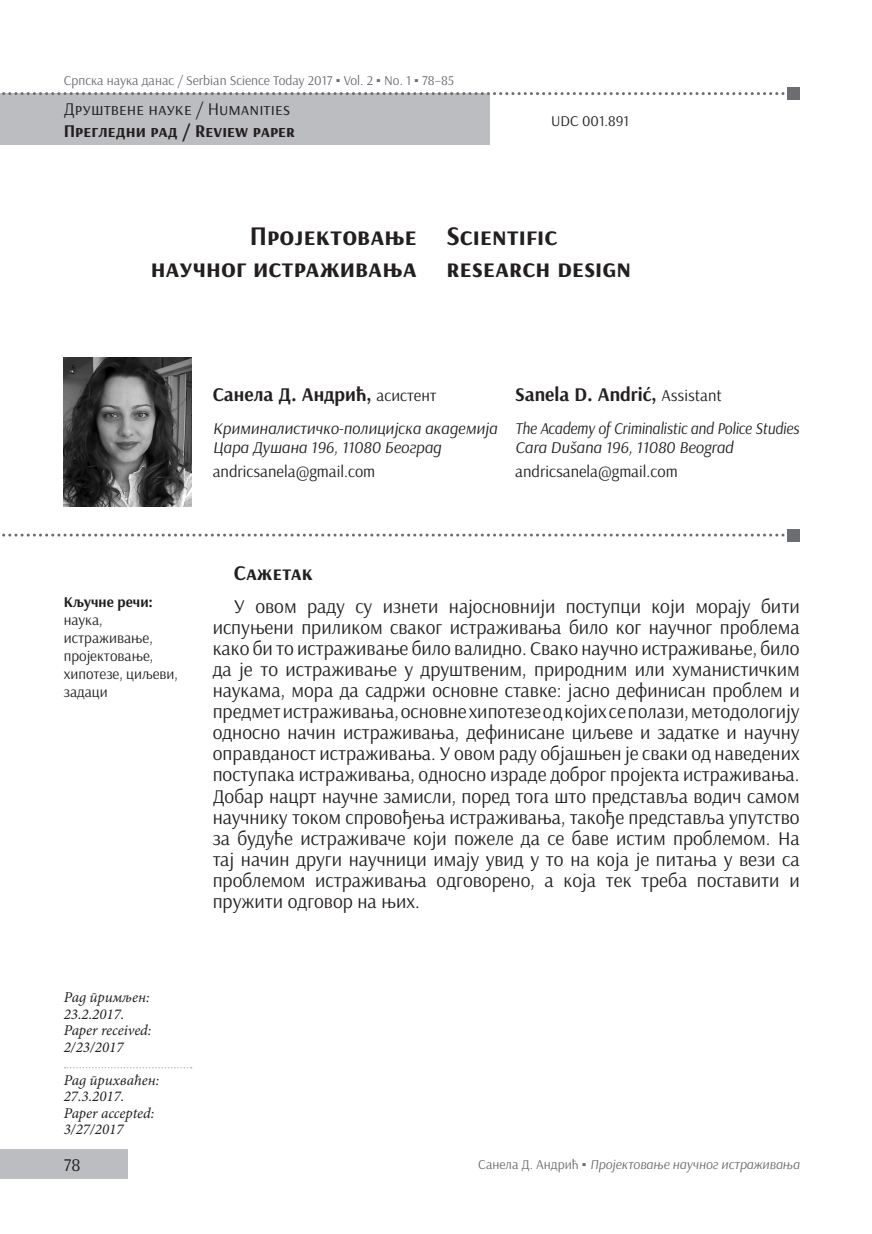
<style>
.page{position:relative;width:872px;height:1234px;background:#fff}
.page>*{position:absolute;margin:0;border:0;box-sizing:border-box;transform-origin:0 0}
.t1{font:700 27px/32.4px "Arsenal";color:#231f20;text-align:right}
.t2{font:700 21px "Arsenal";color:#231f20}
.t3{font:19.5px/21px "Arsenal";color:#231f20;text-align:justify}
.t4{font:700 19.5px "Arsenal";color:#231f20}
.t5{font:18px "Arsenal";color:#231f20}
.t6{font:700 18px "Arsenal";color:#231f20}
.t7{font:italic 16.5px/19.8px "Arsenal";color:#231f20;scale:.93 1}
.t8{font:italic 16.5px/19.8px "Arsenal";color:#231f20}
.t9{font:16.5px "Arsenal";color:#231f20}
.t10{font:italic 15px/16.5px "Minion Pro";color:#231f20}
.t11{font:15px/18px "Arsenal";color:#231f20}
.t12{font:700 15px "Arsenal";color:#231f20}
.t13{font:13.5px "Arsenal";color:#6c6d70}
.t14{font:italic 13.5px "Arsenal";color:#6c6d70}
.s1{font-family:"Times New Roman"}
.s2{font-weight:400;font-size:16.5px}
.s3{font-style:normal}
.s4{font-family:"Times New Roman";font-style:normal}
</style>
<div class="page">
<div style="left:0;top:1148px;width:128px;height:30px;background:#bcbdc0"></div>
<svg style="left:65px;top:1067px;width:127px;height:1px"></svg>
<img style="left:64px;top:357px;width:127px;height:149px">
<div style="left:0;top:94px;width:489px;height:51px;background:#bcbdc0"></div>
<svg style="left:0;top:92px;width:785px;height:3px"></svg>
<div style="left:787px;top:88px;width:12px;height:12px;background:#6c6d70"></div>
<svg style="left:2px;top:533px;width:783px;height:3px"></svg>
<div style="left:787px;top:529px;width:12px;height:12px;background:#6c6d70"></div>
<p class="t13" style="left:64px;top:72px;width:392px">Српска наука данас / Serbian Science Today 2017 <span class="s1">▪</span> Vol. 2 <span class="s1">▪</span> No. 1 <span class="s1">▪</span> 78–85</p>
<p class="t5" style="left:64px;top:98px;width:228px">Друштвене науке / Humanities</p>
<p class="t6" style="left:64px;top:119px;width:233px">Прегледни рад / Review paper</p>
<p class="t11" style="left:551px;top:111px;width:79px">UDC 001.891</p>
<h1 class="t1" style="left:151px;top:220px;width:267px">Пројектовање научног истраживања</h1>
<h1 class="t1" style="left:446px;top:220px;width:186px;text-align:left">Scientific research design</h1>
<p class="t12" style="left:64px;top:592px;width:91px">Кључне речи:</p>
<p class="t11" style="left:64px;top:611px;width:116px">наука, истраживање, пројектовање, хипотезе, циљеви, задаци</p>
<p class="t10" style="left:64px;top:989px;width:89px">Рад примљен:<br>23.2.2017.<br>Paper received:<br>2/23/2017</p>
<p class="t10" style="left:64px;top:1071px;width:97px">Рад прихваћен:<br>27.3.2017.<br>Paper accepted:<br>3/27/2017</p>
<p class="t5" style="left:64px;top:1153px;width:18px">78</p>
<p class="t4" style="left:213px;top:382px;width:225px">Санела Д. Андрић, <span class="s2">асистент</span></p>
<p class="t8" style="left:213px;top:418px;width:286px">Криминалистичко-полицијска академија<br>Цара Душана 196, 11080 Београд</p>
<p class="t9" style="left:213px;top:461px;width:164px">andricsanela@gmail.com</p>
<p class="t4" style="left:515px;top:382px;width:208px">Sanela D. Andrić, <span class="s2">Assistant</span></p>
<p class="t7" style="left:515px;top:418px;width:307px">The Academy of Criminalistic and Police Studies<br>Cara Dušana 196, 11080 Beograd</p>
<p class="t9" style="left:515px;top:461px;width:164px">andricsanela@gmail.com</p>
<p class="t2" style="left:234px;top:559px;width:80px">Сажетак</p>
<p class="t3" style="left:213px;top:596px;width:588px;text-indent:21px">У овом раду су изнети најосновнији поступци који морају бити испуњени приликом сваког истраживања било ког научног проблема како би то истраживање било валидно. Свако научно истраживање, било да је то истраживање у друштвеним, природним или хуманистичким наукама, мора да садржи основне ставке: јасно дефинисан проблем и предмет истраживања, основне хипотезе од којих се полази, методологију односно начин истраживања, дефинисане циљеве и задатке и научну оправданост истраживања. У овом раду објашњен је сваки од наведених поступака истраживања, односно израде доброг пројекта истраживања.<br>Добар нацрт научне замисли, поред тога што представља водич самом научнику током спровођења истраживања, такође представља упутство за будуће истраживаче који пожеле да се баве истим проблемом. На тај начин други научници имају увид у то на која је питања у вези са проблемом истраживања одговорено, а која тек треба поставити и пружити одговор на њих.</p>
<p class="t14" style="left:478px;top:1155px;width:323px"><span class="s3">Санела Д. Андрић</span> <span class="s4">▪</span> Пројектовање научног истраживања</p>
</div>
